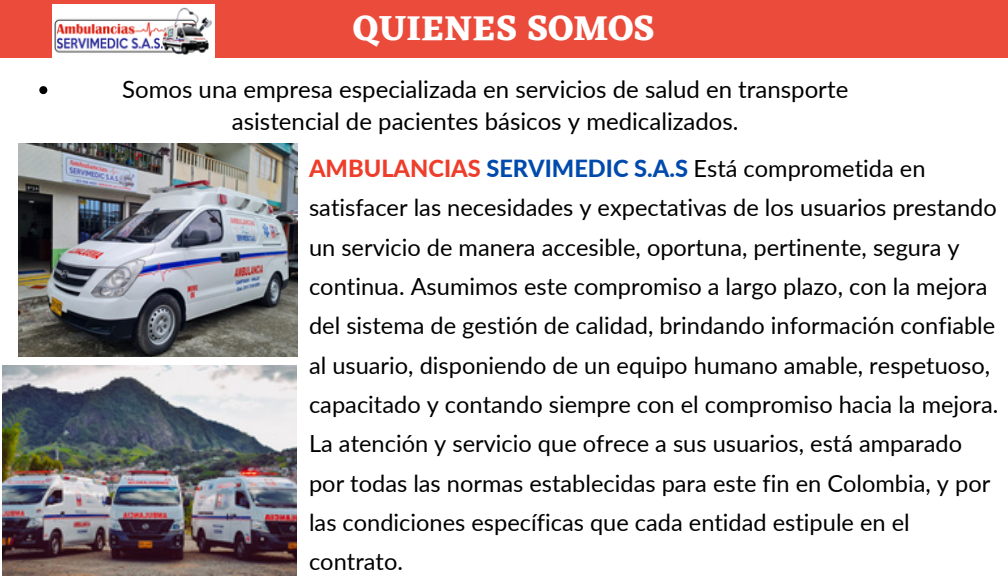
<style>
.page{position:relative;width:1008px;height:576px;background:#fff}
.page>*{position:absolute;margin:0;border:0;box-sizing:border-box;transform-origin:0 0}
.t1{font:700 36px "Eczar";color:#fff}
.t2{font:24px/32px "Lato";color:#000;text-align:center}
.t3{font:23.6px/39.2px "Lato";color:#000}
.s1{font-weight:800;color:#ee3d2b}
.s2{font-weight:800;color:#004aad}
</style>
<div class="page">
<div style="left:0;top:0;width:1008px;height:58px;background:#eb4b3b"></div>
<img style="left:53px;top:5px;width:162px;height:53px">
<img style="left:2px;top:366px;width:294px;height:210px">
<img style="left:18px;top:143px;width:279px;height:213px">
<svg style="left:39px;top:86px;width:8px;height:8px"></svg>
<h1 class="t1" style="left:353px;top:7px;width:303px">QUIENES SOMOS</h1>
<p class="t2" style="left:122px;top:73px;width:728px">Somos una empresa especializada en servicios de salud en transporte asistencial de pacientes básicos y medicalizados.</p>
<p class="t3" style="left:309px;top:148px;width:691px"><span class="s1">AMBULANCIAS</span> <span class="s2">SERVIMEDIC S.A.S</span> Está comprometida en satisfacer las necesidades y expectativas de los usuarios prestando un servicio de manera accesible, oportuna, pertinente, segura y continua. Asumimos este compromiso a largo plazo, con la mejora del sistema de gestión de calidad, brindando información confiable al usuario, disponiendo de un equipo humano amable, respetuoso, capacitado y contando siempre con el compromiso hacia la mejora.<br>La atención y servicio que ofrece a sus usuarios, está amparado por todas las normas establecidas para este fin en Colombia, y por las condiciones específicas que cada entidad estipule en el contrato.</p>
</div>
